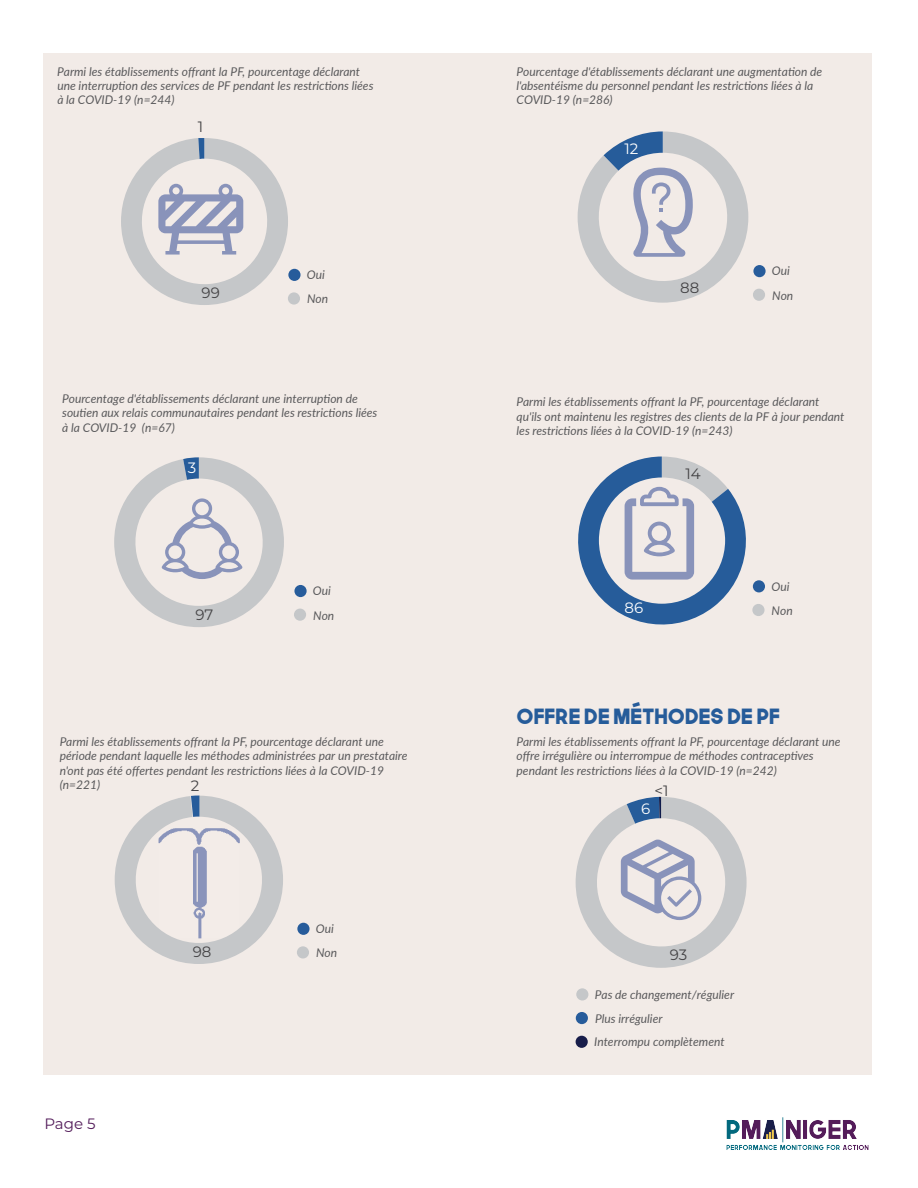
<style>
.page{position:relative;width:918px;height:1188px;background:#fff}
.page>*{position:absolute;margin:0;border:0;box-sizing:border-box;transform-origin:0 0}
.t1{font:21px "The Next Font";color:#265c9a}
.t2{font:15px "Montserrat";color:#444345}
.t3{font:15px "Montserrat";color:#fff}
.t4{font:15px "Montserrat";color:#531c5a}
.t5{font:italic 12px/14.4px "Lato";color:#59595b}
</style>
<div class="page">
<div style="left:43px;top:54px;width:828px;height:1021px;background:#f2ebe7"></div>
<div style="left:288px;top:269px;width:13px;height:12px;background:#275c9b;border-radius:50%"></div>
<div style="left:288px;top:292px;width:12px;height:13px;background:#c5c7c9;border-radius:50%"></div>
<div style="left:294px;top:585px;width:13px;height:12px;background:#275c9b;border-radius:50%"></div>
<div style="left:294px;top:609px;width:12px;height:12px;background:#c5c7c9;border-radius:50%"></div>
<div style="left:297px;top:923px;width:13px;height:12px;background:#275c9b;border-radius:50%"></div>
<div style="left:297px;top:946px;width:12px;height:13px;background:#c5c7c9;border-radius:50%"></div>
<div style="left:576px;top:988px;width:12px;height:13px;background:#c5c7c9;border-radius:50%"></div>
<div style="left:576px;top:1012px;width:12px;height:12px;background:#275c9b;border-radius:50%"></div>
<div style="left:576px;top:1036px;width:12px;height:12px;background:#181d4a;border-radius:50%"></div>
<div style="left:753px;top:265px;width:13px;height:12px;background:#275c9b;border-radius:50%"></div>
<div style="left:753px;top:289px;width:12px;height:12px;background:#c5c7c9;border-radius:50%"></div>
<div style="left:753px;top:580px;width:12px;height:12px;background:#275c9b;border-radius:50%"></div>
<div style="left:752px;top:604px;width:13px;height:12px;background:#c5c7c9;border-radius:50%"></div>
<img style="left:726px;top:1117px;width:143px;height:33px">
<svg style="left:576px;top:797px;width:171px;height:171px"></svg>
<svg style="left:121px;top:138px;width:168px;height:167px"></svg>
<svg style="left:115px;top:796px;width:168px;height:168px"></svg>
<svg style="left:577px;top:131px;width:171px;height:172px"></svg>
<svg style="left:114px;top:457px;width:170px;height:170px"></svg>
<svg style="left:578px;top:456px;width:179px;height:169px"></svg>
<p class="t5" style="left:57px;top:64px;width:318px">Parmi les établissements offrant la PF, pourcentage déclarant une interruption des services de PF pendant les restrictions liées à la COVID-19 (n=244)</p>
<p class="t2" style="left:198px;top:116px;width:7px">1</p>
<p class="t5" style="left:517px;top:63px;width:307px">Pourcentage d'établissements déclarant une augmentation de l'absentéisme du personnel pendant les restrictions liées à la<br>COVID-19 (n=286)</p>
<p class="t3" style="left:624px;top:139px;width:15px">12</p>
<p class="t5" style="left:307px;top:267px;width:20px">Oui</p>
<p class="t5" style="left:772px;top:263px;width:20px">Oui</p>
<p class="t2" style="left:202px;top:283px;width:20px">99</p>
<p class="t5" style="left:307px;top:291px;width:23px">Non</p>
<p class="t2" style="left:680px;top:278px;width:21px">88</p>
<p class="t5" style="left:772px;top:288px;width:23px">Non</p>
<p class="t5" style="left:62px;top:391px;width:317px">Pourcentage d'établissements déclarant une interruption de soutien aux relais communautaires pendant les restrictions liées à la COVID-19 (n=67)</p>
<p class="t5" style="left:517px;top:394px;width:329px">Parmi les établissements offrant la PF, pourcentage déclarant qu'ils ont maintenu les registres des clients de la PF à jour pendant les restrictions liées à la COVID-19 (n=243)</p>
<p class="t3" style="left:188px;top:457px;width:10px">3</p>
<p class="t2" style="left:195px;top:604px;width:19px">97</p>
<p class="t5" style="left:313px;top:583px;width:20px">Oui</p>
<p class="t5" style="left:313px;top:607px;width:23px">Non</p>
<p class="t5" style="left:60px;top:734px;width:349px">Parmi les établissements offrant la PF, pourcentage déclarant une période pendant laquelle les méthodes administrées par un prestataire n'ont pas été offertes pendant les restrictions liées à la COVID-19 (n=221)</p>
<p class="t2" style="left:191px;top:776px;width:10px">2</p>
<p class="t4" style="left:44px;top:1113px;width:53px">Page 5</p>
<p class="t2" style="left:193px;top:942px;width:20px">98</p>
<p class="t5" style="left:316px;top:921px;width:20px">Oui</p>
<p class="t5" style="left:316px;top:945px;width:23px">Non</p>
<p class="t2" style="left:685px;top:464px;width:17px">14</p>
<p class="t3" style="left:625px;top:597px;width:20px">86</p>
<p class="t5" style="left:771px;top:579px;width:20px">Oui</p>
<p class="t5" style="left:772px;top:603px;width:23px">Non</p>
<h1 class="t1" style="left:517px;top:702px;width:265px">OFFRE DE MÉTHODES DE PF</h1>
<p class="t5" style="left:517px;top:734px;width:326px">Parmi les établissements offrant la PF, pourcentage déclarant une offre irrégulière ou interrompue de méthodes contraceptives pendant les restrictions liées à la COVID-19 (n=242)</p>
<p class="t2" style="left:654px;top:780px;width:16px">&lt;1</p>
<p class="t3" style="left:641px;top:798px;width:11px">6</p>
<p class="t2" style="left:670px;top:944px;width:19px">93</p>
<p class="t5" style="left:595px;top:987px;width:141px">Pas de changement/régulier</p>
<p class="t5" style="left:594px;top:1034px;width:132px">Interrompu complètement</p>
<p class="t5" style="left:595px;top:1011px;width:69px">Plus irrégulier</p>
</div>
